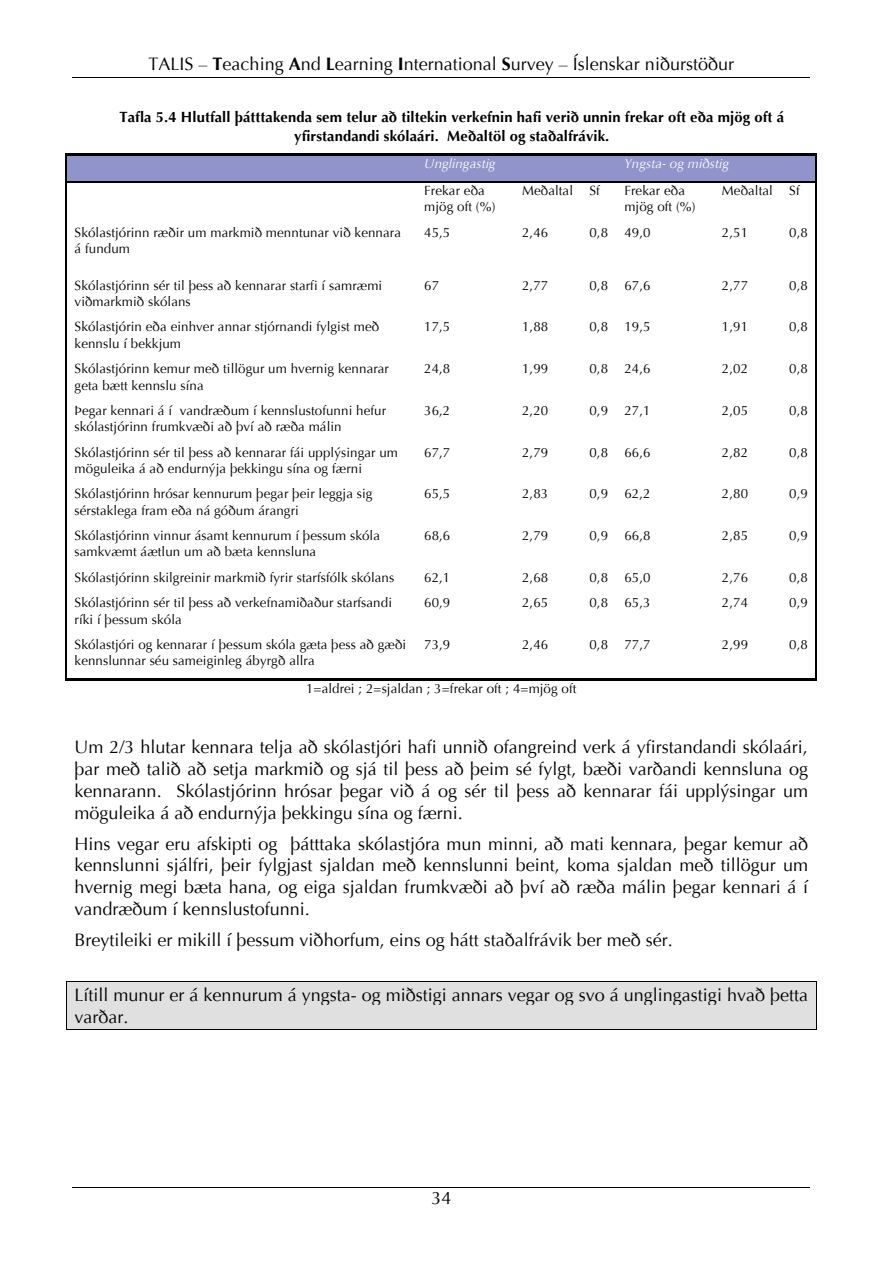
<style>
.page{position:relative;width:893px;height:1263px;background:#fff}
.page>*{position:absolute;margin:0;border:0;box-sizing:border-box;transform-origin:0 0}
.t1{font:18px/21.9px "Optima";color:#000;text-align:justify}
.t2{font:700 14.7px/18.3px "Optima";letter-spacing:.01em;color:#000;text-align:center}
.t3{font:13.35px/16.2px "Optima";letter-spacing:.005em;color:#000}
.t4{font:italic 13.35px "Optima";letter-spacing:.005em;color:#fff}
.s1{font-weight:700}
</style>
<div class="page">
<hr style="left:72px;top:77px;width:738px;height:1px;background:#000">
<hr style="left:72px;top:1187px;width:738px;height:1px;background:#000">
<div style="left:67px;top:156px;width:349px;height:25px;background:#9193cb"></div>
<div style="left:416px;top:156px;width:200px;height:25px;background:#9193cb"></div>
<div style="left:616px;top:156px;width:199px;height:25px;background:#9193cb"></div>
<hr style="left:66px;top:154px;width:350px;height:2px;background:#000">
<hr style="left:418px;top:154px;width:198px;height:2px;background:#000">
<hr style="left:618px;top:154px;width:197px;height:2px;background:#000">
<hr style="left:815px;top:156px;width:2px;height:25px;background:#000">
<svg style="left:66px;top:156px;width:1px;height:26px"></svg>
<hr style="left:67px;top:181px;width:349px;height:1px;background:#000">
<hr style="left:417px;top:181px;width:97px;height:1px;background:#000">
<hr style="left:515px;top:181px;width:66px;height:1px;background:#000">
<hr style="left:582px;top:181px;width:34px;height:1px;background:#000">
<hr style="left:617px;top:181px;width:97px;height:1px;background:#000">
<hr style="left:715px;top:181px;width:66px;height:1px;background:#000">
<hr style="left:782px;top:181px;width:33px;height:1px;background:#000">
<hr style="left:66px;top:182px;width:1px;height:42px;background:#000">
<hr style="left:815px;top:182px;width:2px;height:42px;background:#000">
<hr style="left:66px;top:224px;width:1px;height:53px;background:#000">
<hr style="left:815px;top:224px;width:2px;height:53px;background:#000">
<hr style="left:66px;top:277px;width:1px;height:42px;background:#000">
<hr style="left:815px;top:277px;width:2px;height:42px;background:#000">
<hr style="left:66px;top:319px;width:1px;height:42px;background:#000">
<hr style="left:815px;top:319px;width:2px;height:42px;background:#000">
<hr style="left:66px;top:361px;width:1px;height:41px;background:#000">
<hr style="left:815px;top:361px;width:2px;height:41px;background:#000">
<hr style="left:66px;top:402px;width:1px;height:42px;background:#000">
<hr style="left:815px;top:402px;width:2px;height:42px;background:#000">
<hr style="left:66px;top:444px;width:1px;height:42px;background:#000">
<hr style="left:815px;top:444px;width:2px;height:42px;background:#000">
<hr style="left:66px;top:486px;width:1px;height:42px;background:#000">
<hr style="left:815px;top:486px;width:2px;height:42px;background:#000">
<hr style="left:66px;top:528px;width:1px;height:41px;background:#000">
<hr style="left:815px;top:528px;width:2px;height:41px;background:#000">
<svg style="left:66px;top:569px;width:1px;height:26px"></svg>
<hr style="left:815px;top:569px;width:2px;height:26px;background:#000">
<hr style="left:66px;top:595px;width:1px;height:41px;background:#000">
<hr style="left:815px;top:595px;width:2px;height:41px;background:#000">
<hr style="left:66px;top:636px;width:1px;height:42px;background:#000">
<hr style="left:66px;top:678px;width:350px;height:2px;background:#000">
<hr style="left:417px;top:678px;width:97px;height:2px;background:#000">
<hr style="left:515px;top:678px;width:66px;height:2px;background:#000">
<hr style="left:582px;top:678px;width:34px;height:2px;background:#000">
<hr style="left:617px;top:678px;width:97px;height:2px;background:#000">
<hr style="left:715px;top:678px;width:66px;height:2px;background:#000">
<hr style="left:782px;top:678px;width:33px;height:2px;background:#000">
<hr style="left:815px;top:636px;width:2px;height:42px;background:#000">
<div style="left:67px;top:982px;width:749px;height:24px;background:#e0e0e0"></div>
<hr style="left:67px;top:982px;width:749px;height:1px;background:#000">
<div style="left:67px;top:1006px;width:749px;height:23px;background:#e0e0e0"></div>
<hr style="left:67px;top:1029px;width:749px;height:1px;background:#000">
<svg style="left:66px;top:982px;width:1px;height:48px"></svg>
<svg style="left:816px;top:982px;width:1px;height:48px"></svg>
<h1 class="t1" style="left:149px;top:54px;width:587px">TALIS – <span class="s1">T</span>eaching <span class="s1">A</span>nd <span class="s1">L</span>earning <span class="s1">I</span>nternational <span class="s1">S</span>urvey – Íslenskar niðurstöður</h1>
<p class="t2" style="left:119px;top:108px;width:666px">Tafla 5.4 Hlutfall þátttakenda sem telur að tiltekin verkefnin hafi verið unnin frekar oft eða mjög oft á yfirstandandi skólaári. Meðaltöl og staðalfrávik.</p>
<p class="t4" style="left:424px;top:156px;width:73px">Unglingastig</p>
<p class="t4" style="left:624px;top:156px;width:106px">Yngsta- og miðstig</p>
<p class="t3" style="left:424px;top:182px;width:73px">Frekar eða mjög oft (%)</p>
<p class="t3" style="left:522px;top:182px;width:79px">Meðaltal Sf</p>
<p class="t3" style="left:624px;top:182px;width:73px">Frekar eða mjög oft (%)</p>
<p class="t3" style="left:722px;top:182px;width:79px">Meðaltal Sf</p>
<p class="t3" style="left:75px;top:224px;width:328px">Skólastjórinn ræðir um markmið menntunar við kennara á fundum</p>
<p class="t3" style="left:424px;top:224px;width:28px">45,5</p>
<p class="t3" style="left:522px;top:224px;width:28px">2,46</p>
<p class="t3" style="left:589px;top:224px;width:63px">0,8 49,0</p>
<p class="t3" style="left:722px;top:224px;width:28px">2,51</p>
<p class="t3" style="left:789px;top:224px;width:20px">0,8</p>
<p class="t3" style="left:75px;top:277px;width:309px">Skólastjórinn sér til þess að kennarar starfi í samræmi viðmarkmið skólans</p>
<p class="t3" style="left:424px;top:277px;width:16px">67</p>
<p class="t3" style="left:522px;top:277px;width:28px">2,77</p>
<p class="t3" style="left:589px;top:277px;width:63px">0,8 67,6</p>
<p class="t3" style="left:722px;top:277px;width:28px">2,77</p>
<p class="t3" style="left:789px;top:277px;width:20px">0,8</p>
<p class="t3" style="left:75px;top:319px;width:306px">Skólastjórin eða einhver annar stjórnandi fylgist með kennslu í bekkjum</p>
<p class="t3" style="left:424px;top:319px;width:28px">17,5</p>
<p class="t3" style="left:522px;top:319px;width:28px">1,88</p>
<p class="t3" style="left:589px;top:319px;width:63px">0,8 19,5</p>
<p class="t3" style="left:722px;top:319px;width:28px">1,91</p>
<p class="t3" style="left:789px;top:319px;width:20px">0,8</p>
<p class="t3" style="left:75px;top:361px;width:316px">Skólastjórinn kemur með tillögur um hvernig kennarar geta bætt kennslu sína</p>
<p class="t3" style="left:424px;top:361px;width:28px">24,8</p>
<p class="t3" style="left:522px;top:361px;width:28px">1,99</p>
<p class="t3" style="left:589px;top:361px;width:63px">0,8 24,6</p>
<p class="t3" style="left:722px;top:361px;width:28px">2,02</p>
<p class="t3" style="left:789px;top:361px;width:20px">0,8</p>
<p class="t3" style="left:75px;top:402px;width:313px">Þegar kennari á í vandræðum í kennslustofunni hefur skólastjórinn frumkvæði að því að ræða málin</p>
<p class="t3" style="left:424px;top:402px;width:28px">36,2</p>
<p class="t3" style="left:522px;top:402px;width:28px">2,20</p>
<p class="t3" style="left:589px;top:402px;width:63px">0,9 27,1</p>
<p class="t3" style="left:722px;top:402px;width:28px">2,05</p>
<p class="t3" style="left:789px;top:402px;width:20px">0,8</p>
<p class="t3" style="left:75px;top:444px;width:325px">Skólastjórinn sér til þess að kennarar fái upplýsingar um möguleika á að endurnýja þekkingu sína og færni</p>
<p class="t3" style="left:424px;top:444px;width:28px">67,7</p>
<p class="t3" style="left:522px;top:444px;width:28px">2,79</p>
<p class="t3" style="left:589px;top:444px;width:63px">0,8 66,6</p>
<p class="t3" style="left:722px;top:444px;width:28px">2,82</p>
<p class="t3" style="left:789px;top:444px;width:20px">0,8</p>
<p class="t3" style="left:75px;top:486px;width:299px">Skólastjórinn hrósar kennurum þegar þeir leggja sig sérstaklega fram eða ná góðum árangri</p>
<p class="t3" style="left:424px;top:486px;width:28px">65,5</p>
<p class="t3" style="left:522px;top:486px;width:28px">2,83</p>
<p class="t3" style="left:589px;top:486px;width:63px">0,9 62,2</p>
<p class="t3" style="left:722px;top:486px;width:28px">2,80</p>
<p class="t3" style="left:789px;top:486px;width:20px">0,9</p>
<p class="t3" style="left:75px;top:528px;width:307px">Skólastjórinn vinnur ásamt kennurum í þessum skóla samkvæmt áætlun um að bæta kennsluna</p>
<p class="t3" style="left:424px;top:528px;width:28px">68,6</p>
<p class="t3" style="left:522px;top:528px;width:28px">2,79</p>
<p class="t3" style="left:589px;top:528px;width:63px">0,9 66,8</p>
<p class="t3" style="left:722px;top:528px;width:28px">2,85</p>
<p class="t3" style="left:789px;top:528px;width:20px">0,9</p>
<p class="t3" style="left:75px;top:569px;width:321px">Skólastjórinn skilgreinir markmið fyrir starfsfólk skólans</p>
<p class="t3" style="left:424px;top:569px;width:28px">62,1</p>
<p class="t3" style="left:522px;top:569px;width:28px">2,68</p>
<p class="t3" style="left:589px;top:569px;width:63px">0,8 65,0</p>
<p class="t3" style="left:722px;top:569px;width:28px">2,76</p>
<p class="t3" style="left:789px;top:569px;width:20px">0,8</p>
<p class="t3" style="left:75px;top:595px;width:319px">Skólastjórinn sér til þess að verkefnamiðaður starfsandi ríki í þessum skóla</p>
<p class="t3" style="left:424px;top:595px;width:28px">60,9</p>
<p class="t3" style="left:522px;top:595px;width:28px">2,65</p>
<p class="t3" style="left:589px;top:595px;width:63px">0,8 65,3</p>
<p class="t3" style="left:722px;top:595px;width:28px">2,74</p>
<p class="t3" style="left:789px;top:595px;width:20px">0,9</p>
<p class="t3" style="left:75px;top:636px;width:333px">Skólastjóri og kennarar í þessum skóla gæta þess að gæði kennslunnar séu sameiginleg ábyrgð allra</p>
<p class="t3" style="left:424px;top:636px;width:28px">73,9</p>
<p class="t3" style="left:522px;top:636px;width:28px">2,46</p>
<p class="t3" style="left:589px;top:636px;width:63px">0,8 77,7</p>
<p class="t3" style="left:722px;top:636px;width:28px">2,99</p>
<p class="t3" style="left:789px;top:636px;width:20px">0,8</p>
<p class="t3" style="left:306px;top:680px;width:272px">1=aldrei ; 2=sjaldan ; 3=frekar oft ; 4=mjög oft</p>
<p class="t1" style="left:75px;top:736px;width:735px">Um 2/3 hlutar kennara telja að skólastjóri hafi unnið ofangreind verk á yfirstandandi skólaári, þar með talið að setja markmið og sjá til þess að þeim sé fylgt, bæði varðandi kennsluna og kennarann. Skólastjórinn hrósar þegar við á og sér til þess að kennarar fái upplýsingar um möguleika á að endurnýja þekkingu sína og færni.</p>
<p class="t1" style="left:75px;top:833px;width:735px">Hins vegar eru afskipti og þátttaka skólastjóra mun minni, að mati kennara, þegar kemur að kennslunni sjálfri, þeir fylgjast sjaldan með kennslunni beint, koma sjaldan með tillögur um hvernig megi bæta hana, og eiga sjaldan frumkvæði að því að ræða málin þegar kennari á í vandræðum í kennslustofunni.</p>
<h1 class="t1" style="left:75px;top:929px;width:600px">Breytileiki er mikill í þessum viðhorfum, eins og hátt staðalfrávik ber með sér.</h1>
<h1 class="t1" style="left:75px;top:984px;width:735px">Lítill munur er á kennurum á yngsta- og miðstigi annars vegar og svo á unglingastigi hvað þetta varðar.</h1>
<h1 class="t1" style="left:431px;top:1187px;width:22px">34</h1>
</div>
